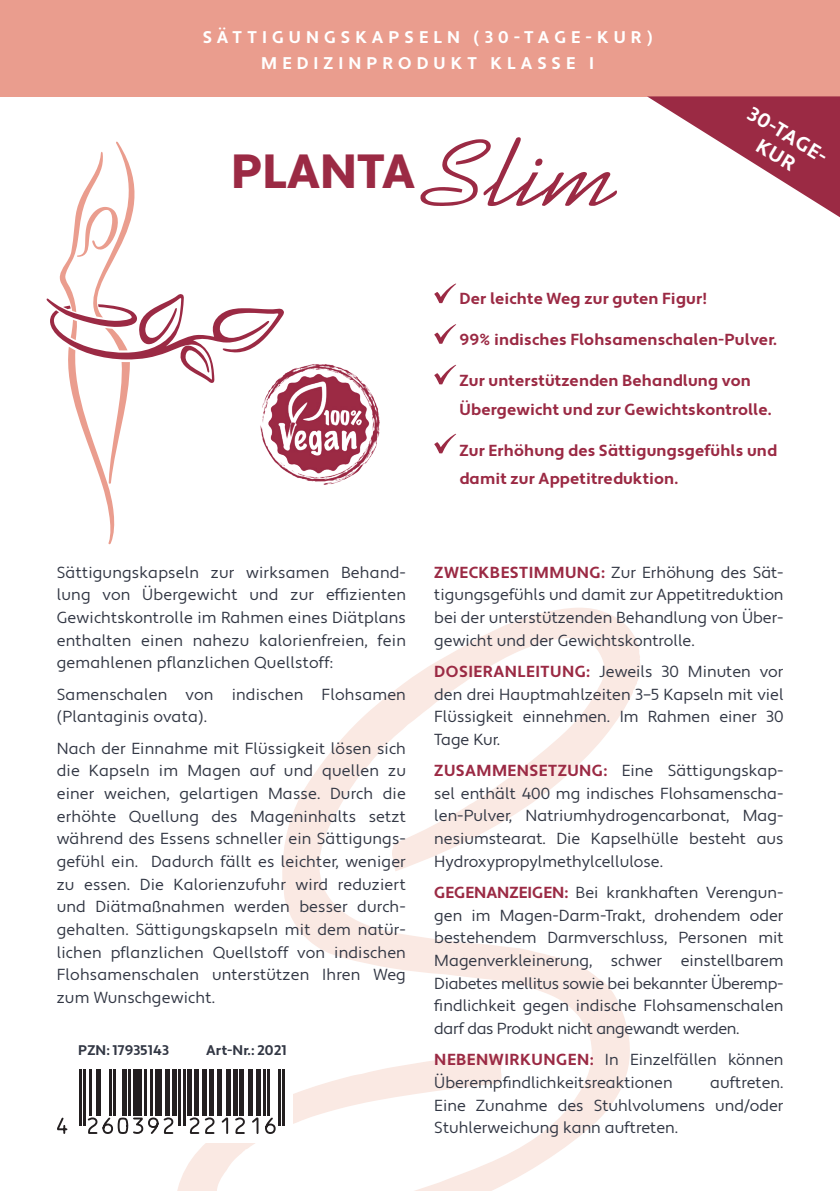
<style>
.page{position:relative;width:840px;height:1191px;background:#fff}
.page>*{position:absolute;margin:0;border:0;box-sizing:border-box;transform-origin:0 0}
.t1{font:95.6px "Kaufmann Normal Wd";color:#9b2a44}
.t2{font:900 48px "Apertura";color:#9b2a44}
.t3{font:700 20px/23px "Apertura";color:#fff;text-align:center}
.t4{font:700 17px/26.6px "Apertura";letter-spacing:.3em;color:#fff;text-align:center}
.t5{font:16px/22.6px "Apertura";color:#323744;text-align:justify}
.t6{font:700 16px/28.4px "Apertura";letter-spacing:.01em;color:#9b2a44}
.t7{font:700 14px "Apertura";letter-spacing:.01em;color:#323744}
.s1{font-weight:700;color:#9b2a44}
</style>
<div class="page">
<svg style="left:177px;top:608px;width:463px;height:583px"></svg>
<img style="left:260px;top:364px;width:120px;height:121px">
<svg style="left:434px;top:283px;width:22px;height:20px"></svg>
<svg style="left:434px;top:324px;width:22px;height:20px"></svg>
<svg style="left:434px;top:364px;width:22px;height:20px"></svg>
<svg style="left:434px;top:433px;width:22px;height:20px"></svg>
<div style="left:0;top:0;width:839px;height:96px;background:#ea9d8e"></div>
<div style="left:41px;top:1069px;width:252px;height:73px;background:#fff"></div>
<svg style="left:81px;top:1069px;width:200px;height:57px"></svg>
<hr style="left:79px;top:1069px;width:2px;height:57px;background:#231f20">
<hr style="left:83px;top:1069px;width:2px;height:57px;background:#231f20">
<hr style="left:90px;top:1069px;width:2px;height:46px;background:#231f20">
<div style="left:96px;top:1069px;width:5px;height:46px;background:#231f20"></div>
<hr style="left:109px;top:1069px;width:2px;height:46px;background:#231f20">
<hr style="left:114px;top:1069px;width:2px;height:46px;background:#231f20">
<hr style="left:122px;top:1069px;width:4px;height:46px;background:#231f20">
<hr style="left:129px;top:1069px;width:2px;height:46px;background:#231f20">
<div style="left:133px;top:1069px;width:9px;height:46px;background:#231f20"></div>
<hr style="left:144px;top:1069px;width:2px;height:46px;background:#231f20">
<hr style="left:150px;top:1069px;width:2px;height:46px;background:#231f20">
<div style="left:155px;top:1069px;width:6px;height:46px;background:#231f20"></div>
<div style="left:165px;top:1069px;width:5px;height:46px;background:#231f20"></div>
<hr style="left:172px;top:1069px;width:4px;height:46px;background:#231f20">
<hr style="left:178px;top:1069px;width:3px;height:57px;background:#231f20">
<hr style="left:183px;top:1069px;width:2px;height:57px;background:#231f20">
<hr style="left:187px;top:1069px;width:4px;height:46px;background:#231f20">
<hr style="left:194px;top:1069px;width:4px;height:46px;background:#231f20">
<div style="left:202px;top:1069px;width:5px;height:46px;background:#231f20"></div>
<hr style="left:209px;top:1069px;width:4px;height:46px;background:#231f20">
<div style="left:217px;top:1069px;width:5px;height:46px;background:#231f20"></div>
<hr style="left:226px;top:1069px;width:4px;height:46px;background:#231f20">
<hr style="left:233px;top:1069px;width:4px;height:46px;background:#231f20">
<hr style="left:239px;top:1069px;width:4px;height:46px;background:#231f20">
<hr style="left:248px;top:1069px;width:4px;height:46px;background:#231f20">
<div style="left:256px;top:1069px;width:5px;height:46px;background:#231f20"></div>
<hr style="left:263px;top:1069px;width:2px;height:46px;background:#231f20">
<hr style="left:267px;top:1069px;width:2px;height:46px;background:#231f20">
<hr style="left:278px;top:1069px;width:2px;height:57px;background:#231f20">
<hr style="left:282px;top:1069px;width:3px;height:57px;background:#231f20">
<svg style="left:57px;top:1115px;width:219px;height:19px"></svg>
<svg style="left:59px;top:141px;width:76px;height:403px"></svg>
<svg style="left:46px;top:294px;width:238px;height:89px"></svg>
<svg style="left:646px;top:96px;width:193px;height:121px"></svg>
<p class="t4" style="left:202px;top:24px;width:451px">SÄTTIGUNGSKAPSELN (30-TAGE-KUR)<br>MEDIZINPRODUKT KLASSE I</p>
<h1 class="t1" style="left:427px;top:120px;width:192px">Slim</h1>
<h2 class="t2" style="left:231px;top:142px;width:185px">PLANTA</h2>
<p class="t3" style="left:754px;top:103px;width:93px;rotate:31deg">30-TAGE-<br>KUR</p>
<p class="t6" style="left:459px;top:285px;width:249px">Der leichte Weg zur guten Figur!</p>
<p class="t6" style="left:459px;top:326px;width:318px">99% indisches Flohsamenschalen-Pulver.</p>
<p class="t6" style="left:459px;top:367px;width:313px">Zur unterstützenden Behandlung von<br>Übergewicht und zur Gewichtskontrolle.</p>
<p class="t6" style="left:459px;top:437px;width:319px">Zur Erhöhung des Sättigungsgefühls und damit zur Appetitreduktion.</p>
<p class="t5" style="left:57px;top:561px;width:350px">Sättigungskapseln zur wirksamen Behand&shy;lung von Übergewicht und zur effizienten Gewichtskontrolle im Rahmen eines Diätplans enthalten einen nahezu kalorienfreien, fein gemahlenen pflanzlichen Quellstoff:</p>
<p class="t5" style="left:57px;top:683px;width:350px">Samenschalen von indischen Flohsamen (Plantaginis ovata).</p>
<p class="t5" style="left:57px;top:737px;width:350px">Nach der Einnahme mit Flüssigkeit lösen sich die Kapseln im Magen auf und quellen zu einer weichen, gelartigen Masse. Durch die erhöhte Quellung des Mageninhalts setzt während des Essens schneller ein Sättigungs&shy;gefühl ein. Dadurch fällt es leichter, weniger zu essen. Die Kalorienzufuhr wird reduziert und Diätmaßnahmen werden besser durch&shy;gehalten. Sättigungskapseln mit dem natür&shy;lichen pflanzlichen Quellstoff von indischen Flohsamenschalen unterstützen Ihren Weg zum Wunschgewicht.</p>
<p class="t7" style="left:78px;top:1041px;width:92px">PZN: 17935143</p>
<p class="t7" style="left:206px;top:1041px;width:82px">Art-Nr.: 2021</p>
<p class="t5" style="left:434px;top:561px;width:350px"><span class="s1">ZWECKBESTIMMUNG:</span> Zur Erhöhung des Sät&shy;tigungsgefühls und damit zur Appetitreduktion bei der unterstützenden Behandlung von Über&shy;gewicht und der Gewichtskontrolle.</p>
<p class="t5" style="left:434px;top:660px;width:350px"><span class="s1">DOSIERANLEITUNG:</span> Jeweils 30 Minuten vor den drei Hauptmahlzeiten 3–5 Kapseln mit viel Flüssigkeit einnehmen. Im Rahmen einer 30<br>Tage Kur.</p>
<p class="t5" style="left:434px;top:760px;width:350px"><span class="s1">ZUSAMMENSETZUNG:</span> Eine Sättigungskap&shy;sel enthält 400 mg indisches Flohsamenscha&shy;len-Pulver, Natriumhydrogencarbonat, Mag&shy;nesiumstearat. Die Kapselhülle besteht aus Hydroxypropylmethylcellulose.</p>
<p class="t5" style="left:434px;top:881px;width:350px"><span class="s1">GEGENANZEIGEN:</span> Bei krankhaften Verengun&shy;gen im Magen-Darm-Trakt, drohendem oder bestehendem Darmverschluss, Personen mit Magenverkleinerung, schwer einstellbarem Diabetes mellitus sowie bei bekannter Überemp&shy;findlichkeit gegen indische Flohsamenschalen darf das Produkt nicht angewandt werden.</p>
<p class="t5" style="left:434px;top:1049px;width:350px"><span class="s1">NEBENWIRKUNGEN:</span> In Einzelfällen können<br>Überempfindlichkeitsreaktionen</p>
<p class="t5" style="left:434px;top:1071px;width:350px;text-indent:276px">auftreten.<br>Eine Zunahme des Stuhlvolumens und/oder Stuhlerweichung kann auftreten.</p>
</div>
